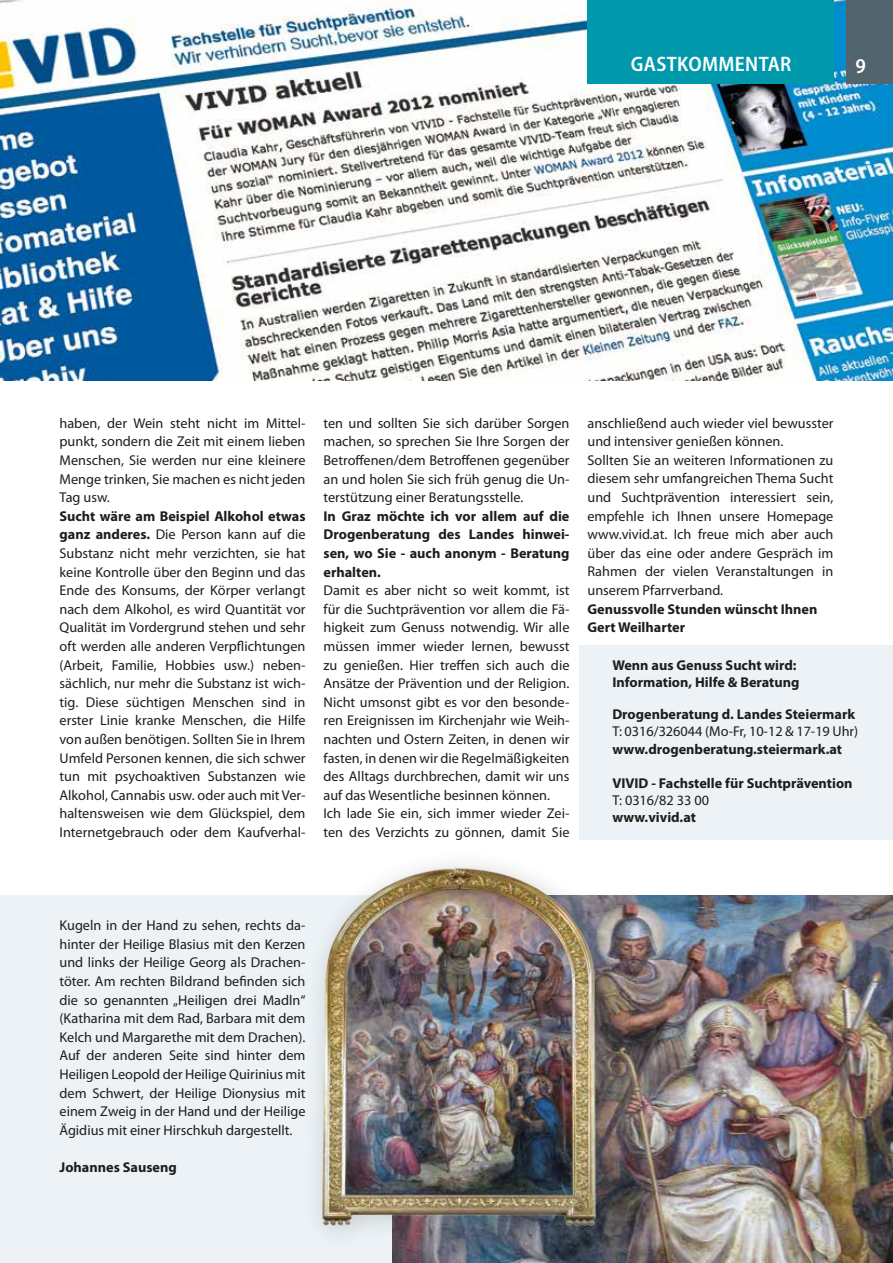
<style>
.page{position:relative;width:893px;height:1263px;background:#fff}
.page>*{position:absolute;margin:0;border:0;box-sizing:border-box;transform-origin:0 0}
.t1{font:600 semi-condensed 21px "Myriad Pro";color:#fff}
.t2{font:14.25px/18.6px "Myriad Pro";color:#1d1d1b;text-align:justify}
.t3{font:700 14.25px/18.6px "Myriad Pro";color:#1d1d1b}
.s1{font-weight:700}
</style>
<div class="page">
<div style="left:579px;top:645px;width:314px;height:195px;background:#ecf2f6"></div>
<img style="left:0;top:0;width:893px;height:381px">
<div style="left:0;top:895px;width:893px;height:368px;background:#ecf2f6"></div>
<img style="left:392px;top:895px;width:501px;height:368px">
<div style="left:302px;top:848px;width:320px;height:402px;background:#1d1d1b;opacity:.2"></div>
<img style="left:321px;top:863px;width:278px;height:365px">
<div style="left:846px;top:0;width:47px;height:83px;background:#52646d"></div>
<div style="left:587px;top:0;width:246px;height:83px;background:#0098ab"></div>
<h1 class="t1" style="left:631px;top:53px;width:27px">GASTKOMMENTAR</h1>
<h1 class="t1" style="left:855px;top:55px;width:12px">9</h1>
<p class="t2" style="left:60px;top:414px;width:247px">haben, der Wein steht nicht im Mittel&shy;punkt, sondern die Zeit mit einem lieben Menschen, Sie werden nur eine kleinere Menge trinken, Sie machen es nicht jeden Tag usw.</p>
<p class="t2" style="left:60px;top:507px;width:247px"><span class="s1">Sucht wäre am Beispiel Alkohol etwas ganz anderes.</span> Die Person kann auf die Substanz nicht mehr verzichten, sie hat keine Kontrolle über den Beginn und das Ende des Konsums, der Körper verlangt nach dem Alkohol, es wird Quantität vor Qualität im Vordergrund stehen und sehr oft werden alle anderen Verpflichtungen (Arbeit, Familie, Hobbies usw.) neben&shy;sächlich, nur mehr die Substanz ist wich&shy;tig. Diese süchtigen Menschen sind in erster Linie kranke Menschen, die Hilfe von außen benötigen. Sollten Sie in Ihrem Umfeld Personen kennen, die sich schwer tun mit psychoaktiven Substanzen wie Alkohol, Cannabis usw. oder auch mit Ver&shy;haltensweisen wie dem Glückspiel, dem Internetgebrauch oder dem Kaufverhal-</p>
<p class="t2" style="left:323px;top:414px;width:247px">ten und sollten Sie sich darüber Sorgen machen, so sprechen Sie Ihre Sorgen der Betroffenen/dem Betroffenen gegenüber an und holen Sie sich früh genug die Un&shy;terstützung einer Beratungsstelle.</p>
<p class="t3" style="left:323px;top:507px;width:247px;text-align:justify">In Graz möchte ich vor allem auf die Drogenberatung des Landes hinwei&shy;sen, wo Sie - auch anonym - Beratung erhalten.</p>
<p class="t2" style="left:323px;top:581px;width:247px;text-align:left">Damit es aber nicht so weit kommt, ist für die Suchtprävention vor allem die Fä&shy;higkeit zum Genuss notwendig. Wir alle müssen immer wieder lernen, bewusst zu genießen. Hier treffen sich auch die Ansätze der Prävention und der Religion.<br>Nicht umsonst gibt es vor den besonde&shy;ren Ereignissen im Kirchenjahr wie Weih&shy;nachten und Ostern Zeiten, in denen wir fasten, in denen wir die Regelmäßigkeiten des Alltags durchbrechen, damit wir uns auf das Wesentliche besinnen können.<br>Ich lade Sie ein, sich immer wieder Zei&shy;ten des Verzichts zu gönnen, damit Sie</p>
<p class="t2" style="left:587px;top:414px;width:247px;text-align:left">anschließend auch wieder viel bewusster und intensiver genießen können.<br>Sollten Sie an weiteren Informationen zu diesem sehr umfangreichen Thema Sucht und Suchtprävention interessiert sein, empfehle ich Ihnen unsere Homepage www.vivid.at. Ich freue mich aber auch über das eine oder andere Gespräch im Rahmen der vielen Veranstaltungen in unserem Pfarrverband.</p>
<p class="t3" style="left:587px;top:600px;width:232px">Genussvolle Stunden wünscht Ihnen<br>Gert Weilharter</p>
<p class="t3" style="left:612px;top:657px;width:189px;line-height:17.1px">Wenn aus Genuss Sucht wird:<br>Information, Hilfe &amp; Beratung</p>
<p class="t3" style="left:612px;top:705px;width:244px">Drogenberatung d. Landes Steiermark</p>
<p class="t2" style="left:612px;top:723px;width:247px">T: 0316/326044 (Mo-Fr, 10-12 &amp; 17-19 Uhr)</p>
<p class="t3" style="left:612px;top:740px;width:231px">www.drogenberatung.steiermark.at</p>
<p class="t3" style="left:612px;top:774px;width:242px">VIVID - Fachstelle für Suchtprävention</p>
<p class="t2" style="left:612px;top:791px;width:98px">T: 0316/82 33 00</p>
<p class="t3" style="left:612px;top:808px;width:85px">www.vivid.at</p>
<p class="t2" style="left:60px;top:916px;width:247px">Kugeln in der Hand zu sehen, rechts da&shy;hinter der Heilige Blasius mit den Kerzen und links der Heilige Georg als Drachen&shy;töter. Am rechten Bildrand befinden sich die so genannten „Heiligen drei Madln“ (Katharina mit dem Rad, Barbara mit dem Kelch und Margarethe mit dem Drachen).<br>Auf der anderen Seite sind hinter dem Heiligen Leopold der Heilige Quirinius mit dem Schwert, der Heilige Dionysius mit einem Zweig in der Hand und der Heilige Ägidius mit einer Hirschkuh dargestellt.</p>
<p class="t3" style="left:60px;top:1158px;width:119px">Johannes Sauseng</p>
</div>
